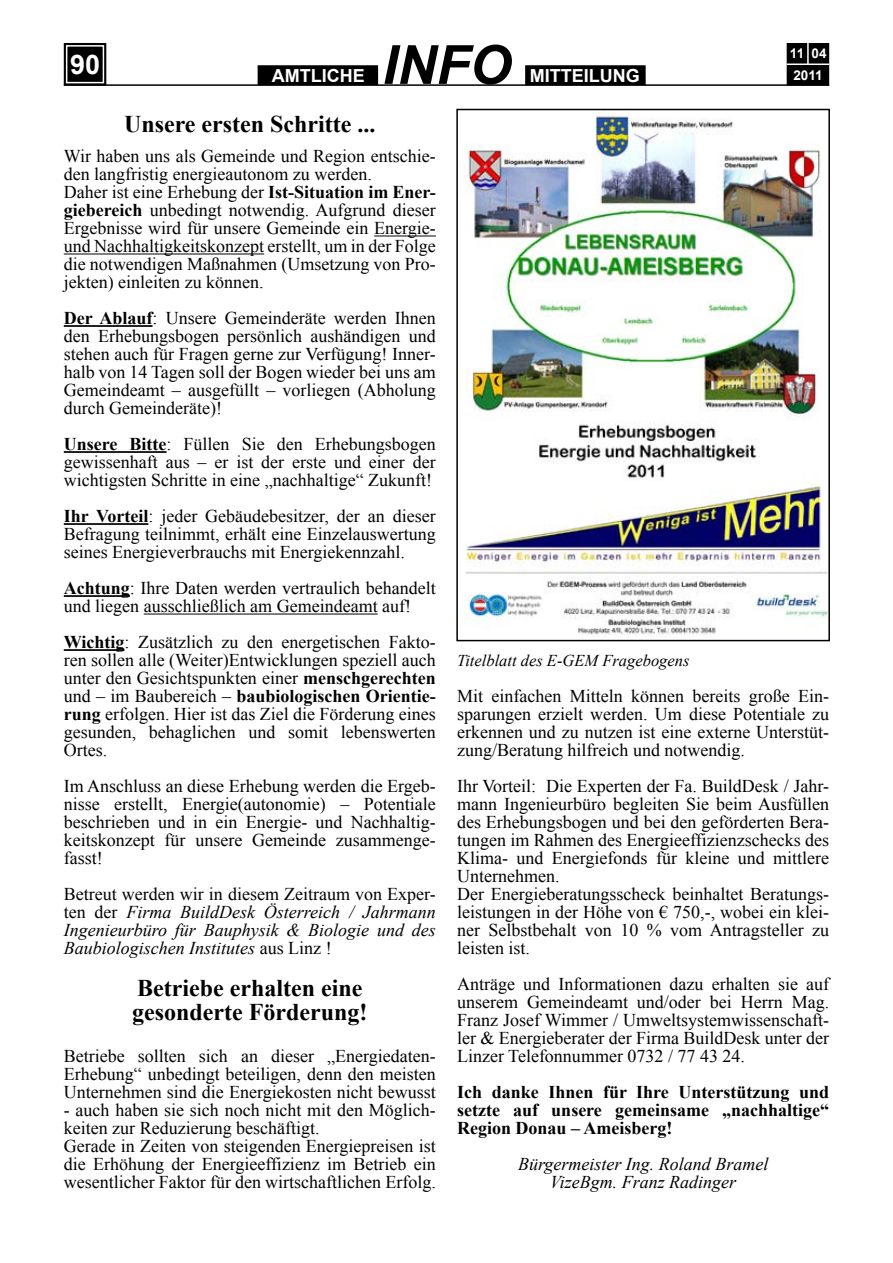
<style>
.page{position:relative;width:893px;height:1263px;background:#fff}
.page>*{position:absolute;margin:0;border:0;box-sizing:border-box;transform-origin:0 0}
.t1{font:italic 700 54px "Arial";color:#000}
.t2{font:700 27px "Arial";color:#fff}
.t3{font:700 24px/24px "Times New Roman";color:#000}
.t4{font:18px/18px "Times New Roman";color:#000;text-align:justify}
.t5{font:italic 18px/18px "Times New Roman";color:#000;text-align:justify}
.t6{font:700 18px/18px "Times New Roman";color:#000;text-align:justify}
.t7{font:700 18px "Arial";color:#fff}
.t8{font:italic 16.5px "Times New Roman";color:#000}
.t9{font:700 13.5px/22px "Arial";color:#fff}
.s1{font-weight:700}
.s2{font-style:normal}
</style>
<div class="page">
<div style="left:65px;top:44px;width:41px;height:41px;background:#000"></div>
<div style="left:64px;top:43px;width:42px;height:42px;border:2px solid #000"></div>
<div style="left:66px;top:45px;width:38px;height:38px;border:2px solid #fff"></div>
<hr style="left:64px;top:84px;width:765px;height:2px;background:#000">
<div style="left:526px;top:66px;width:119px;height:18px;background:#000"></div>
<div style="left:525px;top:65px;width:121px;height:20px;border:2px solid #000"></div>
<div style="left:258px;top:66px;width:119px;height:18px;background:#000"></div>
<div style="left:258px;top:65px;width:120px;height:20px;border:2px solid #000"></div>
<div style="left:787px;top:44px;width:41px;height:41px;background:#000"></div>
<div style="left:787px;top:43px;width:42px;height:43px;border:2px solid #000"></div>
<hr style="left:807px;top:43px;width:2px;height:21px;background:#fff">
<hr style="left:787px;top:64px;width:42px;height:1px;background:#fff">
<hr style="left:374px;top:236px;width:62px;height:1px;background:#000">
<hr style="left:64px;top:254px;width:200px;height:1px;background:#000">
<hr style="left:64px;top:325px;width:89px;height:2px;background:#000">
<hr style="left:64px;top:451px;width:103px;height:2px;background:#000">
<hr style="left:64px;top:523px;width:84px;height:2px;background:#000">
<hr style="left:64px;top:595px;width:66px;height:2px;background:#000">
<hr style="left:144px;top:614px;width:234px;height:1px;background:#000">
<hr style="left:64px;top:649px;width:60px;height:2px;background:#000">
<img style="left:460px;top:112px;width:367px;height:523px">
<div style="left:456px;top:109px;width:374px;height:532px;border:2px solid #000"></div>
<h2 class="t2" style="left:70px;top:47px;width:32px">90</h2>
<h1 class="t1" style="left:383px;top:29px;width:131px">INFO</h1>
<p class="t9" style="left:790px;top:43px;width:38px">11 04<br>2011</p>
<p class="t7" style="left:272px;top:64px;width:94px">AMTLICHE</p>
<p class="t7" style="left:530px;top:64px;width:111px">MITTEILUNG</p>
<h3 class="t3" style="left:124px;top:111px;width:253px">Unsere ersten Schritte ...</h3>
<p class="t4" style="left:64px;top:147px;width:374px;text-align:left">Wir haben uns als Gemeinde und Region entschie&shy;den langfristig energieautonom zu werden.<br>Daher ist eine Erhebung der <span class="s1">Ist-Situation im Ener&shy;giebereich</span> unbedingt notwendig. Aufgrund dieser Ergebnisse wird für unsere Gemeinde ein Energie&shy;und Nachhaltigkeitskonzept erstellt, um in der Folge die notwendigen Maßnahmen (Umsetzung von Pro&shy;jekten) einleiten zu können.</p>
<p class="t4" style="left:64px;top:309px;width:374px"><span class="s1">Der Ablauf</span>: Unsere Gemeinderäte werden Ihnen den Erhebungsbogen persönlich aushändigen und stehen auch für Fragen gerne zur Verfügung! Inner&shy;halb von 14 Tagen soll der Bogen wieder bei uns am Gemeindeamt – ausgefüllt – vorliegen (Abholung durch Gemeinderäte)!</p>
<p class="t4" style="left:64px;top:435px;width:374px"><span class="s1">Unsere Bitte</span>: Füllen Sie den Erhebungsbogen gewissenhaft aus – er ist der erste und einer der wichtigsten Schritte in eine „nachhaltige“ Zukunft!</p>
<p class="t4" style="left:64px;top:507px;width:374px"><span class="s1">Ihr Vorteil</span>: jeder Gebäudebesitzer, der an dieser Befragung teilnimmt, erhält eine Einzelauswertung seines Energieverbrauchs mit Energiekennzahl.</p>
<p class="t4" style="left:64px;top:579px;width:374px"><span class="s1">Achtung</span>: Ihre Daten werden vertraulich behandelt und liegen ausschließlich am Gemeindeamt auf!</p>
<p class="t4" style="left:64px;top:633px;width:374px"><span class="s1">Wichtig</span>: Zusätzlich zu den energetischen Fakto&shy;ren sollen alle (Weiter)Entwicklungen speziell auch unter den Gesichtspunkten einer <span class="s1">menschgerechten </span>und – im Baubereich – <span class="s1">baubiologischen Orientie&shy;rung</span> erfolgen. Hier ist das Ziel die Förderung eines gesunden, behaglichen und somit lebenswerten Ortes.</p>
<p class="t4" style="left:64px;top:777px;width:374px">Im Anschluss an diese Erhebung werden die Ergeb&shy;nisse erstellt, Energie(autonomie) – Potentiale beschrieben und in ein Energie- und Nachhaltig&shy;keitskonzept für unsere Gemeinde zusammenge&shy;fasst!</p>
<p class="t5" style="left:64px;top:885px;width:374px"><span class="s2">Betreut werden wir in diesem Zeitraum von Exper&shy;ten der</span> Firma BuildDesk Österreich / Jahrmann Ingenieurbüro für Bauphysik &amp; Biologie und des Baubiologischen Institutes <span class="s2">aus Linz !</span></p>
<h3 class="t3" style="left:132px;top:975px;width:237px">Betriebe erhalten eine gesonderte Förderung!</h3>
<p class="t4" style="left:64px;top:1047px;width:374px">Betriebe sollten sich an dieser „Energiedaten-Erhebung“ unbedingt beteiligen, denn den meisten Unternehmen sind die Energiekosten nicht bewusst</p>
<p class="t4" style="left:64px;top:1101px;width:374px;text-align:left">- auch haben sie sich noch nicht mit den Möglich&shy;keiten zur Reduzierung beschäftigt.<br>Gerade in Zeiten von steigenden Energiepreisen ist die Erhöhung der Energieeffizienz im Betrieb ein wesentlicher Faktor für den wirtschaftlichen Erfolg.</p>
<p class="t8" style="left:457px;top:649px;width:234px">Titelblatt des E-GEM Fragebogens</p>
<p class="t4" style="left:457px;top:687px;width:374px">Mit einfachen Mitteln können bereits große Ein&shy;sparungen erzielt werden. Um diese Potentiale zu erkennen und zu nutzen ist eine externe Unterstüt&shy;zung/Beratung hilfreich und notwendig.</p>
<p class="t4" style="left:457px;top:777px;width:374px;text-align:left">Ihr Vorteil: Die Experten der Fa. BuildDesk / Jahr&shy;mann Ingenieurbüro begleiten Sie beim Ausfüllen des Erhebungsbogen und bei den geförderten Bera&shy;tungen im Rahmen des Energieeffizienzschecks des Klima- und Energiefonds für kleine und mittlere Unternehmen.<br>Der Energieberatungsscheck beinhaltet Beratungs&shy;leistungen in der Höhe von € 750,-, wobei ein klei&shy;ner Selbstbehalt von 10 % vom Antragsteller zu leisten ist.</p>
<p class="t4" style="left:457px;top:975px;width:374px">Anträge und Informationen dazu erhalten sie auf unserem Gemeindeamt und/oder bei Herrn Mag.<br>Franz Josef Wimmer / Umweltsystemwissenschaft&shy;ler &amp; Energieberater der Firma BuildDesk unter der Linzer Telefonnummer 0732 / 77 43 24.</p>
<p class="t6" style="left:457px;top:1083px;width:374px">Ich danke Ihnen für Ihre Unterstützung und setzte auf unsere gemeinsame „nachhaltige“ Region Donau – Ameisberg!</p>
<p class="t5" style="left:518px;top:1155px;width:252px;text-align:center">Bürgermeister Ing. Roland Bramel<br>VizeBgm. Franz Radinger</p>
</div>
